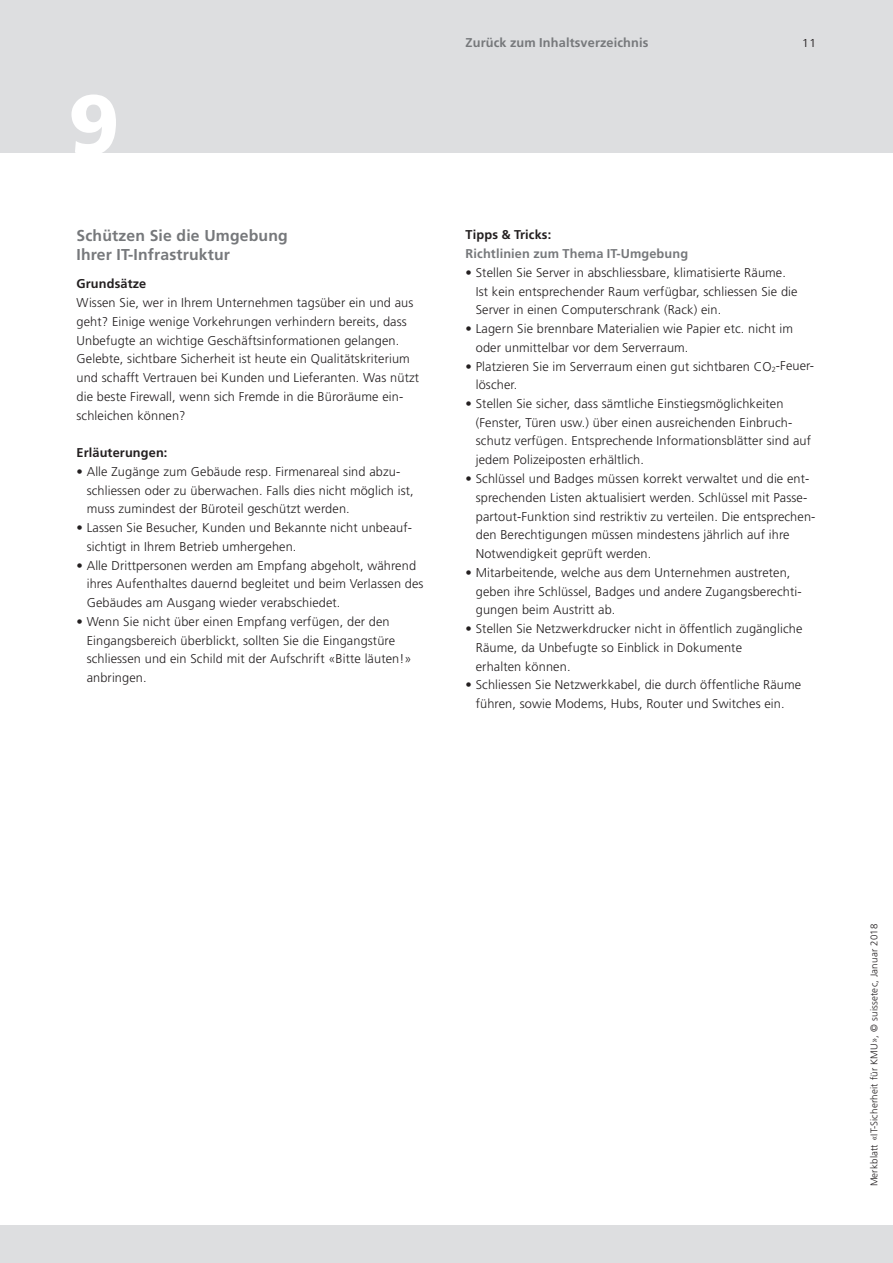
<style>
.page{position:relative;width:893px;height:1263px;background:#dddee0}
.page>*{position:absolute;margin:0;border:0;box-sizing:border-box;transform-origin:0 0}
.t1{font:900 84px "Frutiger LT Com";color:#fff}
.t2{font:700 15.75px/18.8px "Frutiger LT Std";letter-spacing:.01em;color:#76787b}
.t3{font:300 12.75px/18.8px "Frutiger LT Std";letter-spacing:.01em;color:#231f20}
.t4{font:700 12.75px "Frutiger LT Std";letter-spacing:.01em;color:#76787b}
.t5{font:700 12.75px "Frutiger LT Std";letter-spacing:.01em;color:#231f20}
.t6{font:300 11.55px "Frutiger LT Std";color:#231f20;scale:1.14 1}
.t7{font:300 9.75px "Frutiger LT Std";letter-spacing:.02em;color:#231f20}
</style>
<div class="page">
<div style="left:0;top:153px;width:893px;height:1072px;background:#fff"></div>
<h1 class="t1" style="left:68px;top:74px;width:53px">9</h1>
<p class="t2" style="left:77px;top:227px;width:213px">Schützen Sie die Umgebung<br>Ihrer IT-Infrastruktur</p>
<p class="t5" style="left:77px;top:276px;width:71px">Grundsätze</p>
<p class="t3" style="left:77px;top:293px;width:344px">Wissen Sie, wer in Ihrem Unternehmen tagsüber ein und aus geht? Einige wenige Vorkehrungen verhindern bereits, dass Unbefugte an wichtige Geschäftsinformationen gelangen.<br>Gelebte, sichtbare Sicherheit ist heute ein Qualitätskriterium und schafft Vertrauen bei Kunden und Lieferanten. Was nützt die beste Firewall, wenn sich Fremde in die Büroräume ein&shy;schleichen können?</p>
<p class="t5" style="left:77px;top:445px;width:92px">Erläuterungen:</p>
<p class="t3" style="left:87px;top:462px;width:329px;text-indent:-10px">• Alle Zugänge zum Gebäude resp. Firmenareal sind abzu&shy;schliessen oder zu überwachen. Falls dies nicht möglich ist, muss zumindest der Büroteil geschützt werden.</p>
<p class="t3" style="left:87px;top:519px;width:327px;text-indent:-10px">• Lassen Sie Besucher, Kunden und Bekannte nicht unbeauf&shy;sichtigt in Ihrem Betrieb umhergehen.</p>
<p class="t3" style="left:87px;top:556px;width:338px;text-indent:-10px">• Alle Drittpersonen werden am Empfang abgeholt, während ihres Aufenthaltes dauernd begleitet und beim Verlassen des<br>Gebäudes am Ausgang wieder verabschiedet.</p>
<p class="t3" style="left:87px;top:612px;width:326px;text-indent:-10px">• Wenn Sie nicht über einen Empfang verfügen, der den Eingangsbereich überblickt, sollten Sie die Eingangstüre schliessen und ein Schild mit der Aufschrift «Bitte läuten!» anbringen.</p>
<p class="t4" style="left:466px;top:35px;width:184px">Zurück zum Inhaltsverzeichnis</p>
<p class="t6" style="left:802px;top:36px;width:14px">11</p>
<p class="t5" style="left:466px;top:227px;width:87px">Tipps &amp; Tricks:</p>
<p class="t4" style="left:466px;top:246px;width:224px">Richtlinien zum Thema IT-Umgebung</p>
<p class="t3" style="left:476px;top:263px;width:323px;text-indent:-10px">• Stellen Sie Server in abschliessbare, klimatisierte Räume.<br>Ist kein entsprechender Raum verfügbar, schliessen Sie die<br>Server in einen Computerschrank (Rack) ein.</p>
<p class="t3" style="left:476px;top:319px;width:319px;text-indent:-10px">• Lagern Sie brennbare Materialien wie Papier etc. nicht im oder unmittelbar vor dem Serverraum.</p>
<p class="t3" style="left:476px;top:357px;width:339px;text-indent:-10px">• Platzieren Sie im Serverraum einen gut sichtbaren CO<sub>2</sub>-Feuer&shy;löscher.</p>
<p class="t3" style="left:476px;top:394px;width:337px;text-indent:-10px">• Stellen Sie sicher, dass sämtliche Einstiegsmöglichkeiten (Fenster, Türen usw.) über einen ausreichenden Einbruch&shy;schutz verfügen. Entsprechende Informationsblätter sind auf jedem Polizeiposten erhältlich.</p>
<p class="t3" style="left:476px;top:469px;width:341px;text-indent:-10px">• Schlüssel und Badges müssen korrekt verwaltet und die ent&shy;sprechenden Listen aktualisiert werden. Schlüssel mit Passe&shy;partout-Funktion sind restriktiv zu verteilen. Die entsprechen&shy;den Berechtigungen müssen mindestens jährlich auf ihre Notwendigkeit geprüft werden.</p>
<p class="t3" style="left:476px;top:563px;width:327px;text-indent:-10px">• Mitarbeitende, welche aus dem Unternehmen austreten, geben ihre Schlüssel, Badges und andere Zugangsberechti&shy;gungen beim Austritt ab.</p>
<p class="t3" style="left:476px;top:619px;width:328px;text-indent:-10px">• Stellen Sie Netzwerkdrucker nicht in öffentlich zugängliche<br>Räume, da Unbefugte so Einblick in Dokumente<br>erhalten können.</p>
<p class="t3" style="left:466px;top:676px;width:337px;text-align:center">• Schliessen Sie Netzwerkkabel, die durch öffentliche Räume führen, sowie Modems, Hubs, Router und Switches ein.</p>
<p class="t7" style="left:869px;top:1186px;width:264px;rotate:-90deg">Merkblatt «IT-Sicherheit für KMU», © suissetec, Januar 2018</p>
</div>
